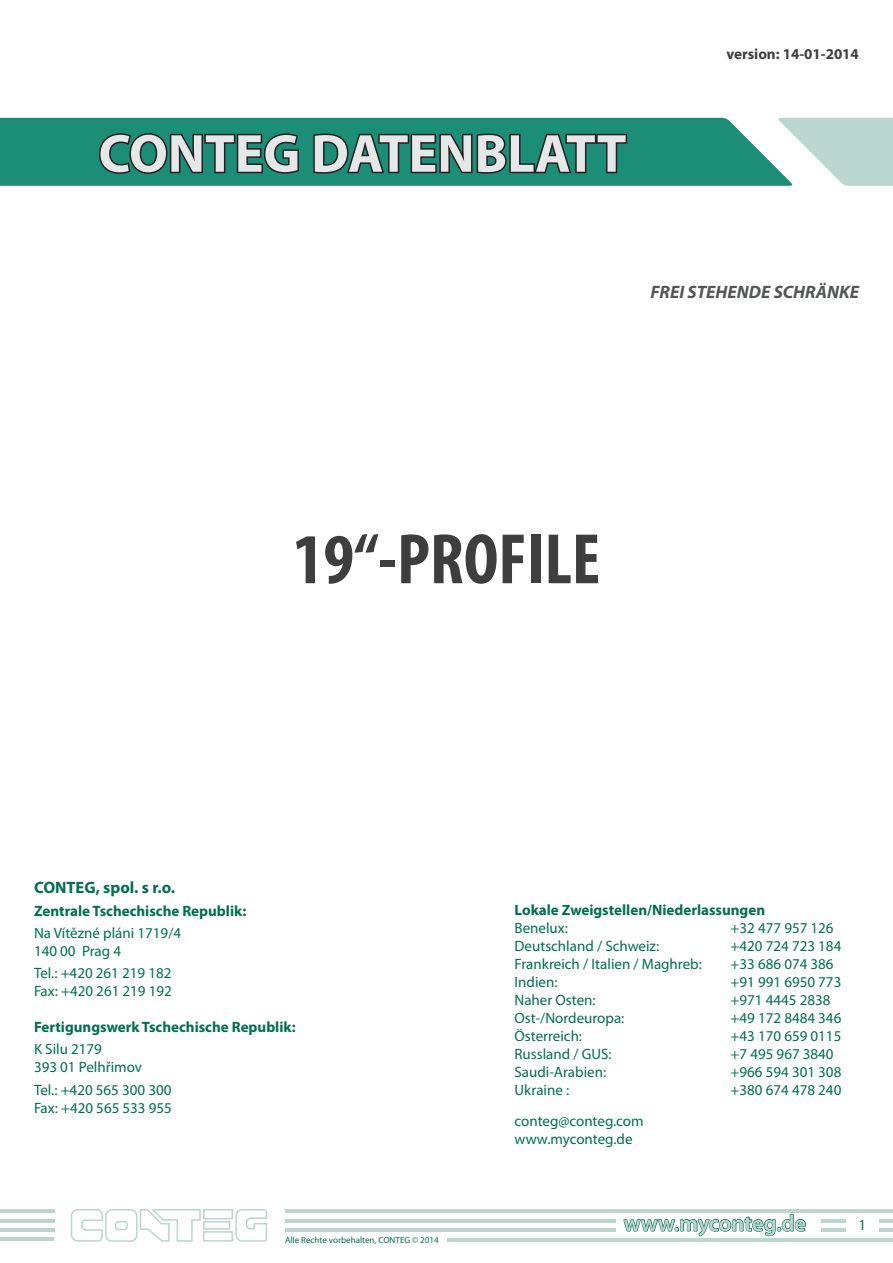
<style>
.page{position:relative;width:893px;height:1263px;background:#fff}
.page>*{position:absolute;margin:0;border:0;box-sizing:border-box;transform-origin:0 0}
.odrazky{font:700 condensed 72px "Myriad Pro";color:#3e3e3f}
.t1{font:700 54px "Myriad Pro";color:#e6e7e9}
.t2{font:600 22.5px "Myriad Pro";color:#bad6ce}
.odrazky-2{font:italic 700 18px "Myriad Pro";color:#545557}
.t3{font:700 16.5px "Myriad Pro";color:#006e51}
.t4{font:15px/18px "Myriad Pro";color:#006e51}
.t5{font:700 15px "Myriad Pro";color:#006e51}
.odrazky-3{font:700 15px "Myriad Pro";color:#3e3e3f}
.t6{font:9px "Myriad Pro";color:#006e51}
</style>
<div class="page">
<hr style="left:285px;top:1209px;width:608px;height:3px;background:#bad6ce">
<hr style="left:447px;top:1238px;width:446px;height:4px;background:#bad6ce">
<hr style="left:285px;top:1219px;width:331px;height:3px;background:#bad6ce">
<hr style="left:285px;top:1228px;width:331px;height:4px;background:#bad6ce">
<svg style="left:622px;top:1212px;width:185px;height:25px"></svg>
<hr style="left:821px;top:1219px;width:72px;height:3px;background:#bad6ce">
<hr style="left:821px;top:1228px;width:72px;height:4px;background:#bad6ce">
<div style="left:203px;top:1221px;width:27px;height:8px;border:2px solid #bad6ce"></div>
<div style="left:203px;top:1231px;width:30px;height:10px;border:2px solid #bad6ce"></div>
<svg style="left:235px;top:1209px;width:32px;height:33px"></svg>
<div style="left:203px;top:1209px;width:30px;height:10px;border:2px solid #bad6ce"></div>
<svg style="left:70px;top:1209px;width:131px;height:33px"></svg>
<hr style="left:0;top:1219px;width:54px;height:3px;background:#bad6ce">
<hr style="left:0;top:1228px;width:54px;height:4px;background:#bad6ce">
<hr style="left:0;top:1209px;width:54px;height:3px;background:#bad6ce">
<hr style="left:0;top:1238px;width:53px;height:3px;background:#bad6ce">
<div style="left:846px;top:1214px;width:33px;height:20px;background:#fff"></div>
<svg style="left:794px;top:118px;width:99px;height:68px"></svg>
<svg style="left:0;top:118px;width:794px;height:68px;background:#2d9681"></svg>
<svg style="left:97px;top:131px;width:203px;height:45px;background:#1e6759"></svg>
<svg style="left:311px;top:131px;width:318px;height:45px;background:#1e6859"></svg>
<h2 class="t1" style="left:99px;top:118px;width:529px">CONTEG DATENBLATT</h2>
<p class="odrazky-3" style="left:726px;top:45px;width:134px">version: 14-01-2014</p>
<p class="odrazky-2" style="left:650px;top:281px;width:210px">FREI STEHENDE SCHRÄNKE</p>
<p class="odrazky" style="left:293px;top:514px;width:309px">19“-PROFILE</p>
<p class="t3" style="left:34px;top:877px;width:143px">CONTEG, spol. s r.o.</p>
<p class="t5" style="left:34px;top:901px;width:214px">Zentrale Tschechische Republik:</p>
<p class="t4" style="left:34px;top:923px;width:149px">Na Vítězné pláni 1719/4<br>140 00 Prag 4</p>
<p class="t4" style="left:34px;top:964px;width:139px">Tel.: +420 261 219 182<br>Fax: +420 261 219 192</p>
<p class="t5" style="left:34px;top:1017px;width:263px">Fertigungswerk Tschechische Republik:</p>
<p class="t4" style="left:34px;top:1040px;width:110px">K Silu 2179<br>393 01 Pelhřimov</p>
<p class="t4" style="left:34px;top:1080px;width:139px">Tel.: +420 565 300 300<br>Fax: +420 565 533 955</p>
<p class="t6" style="left:285px;top:1234px;width:155px">Alle Rechte vorbehalten, CONTEG © 2014</p>
<p class="t5" style="left:514px;top:900px;width:252px">Lokale Zweigstellen/Niederlassungen</p>
<p class="t4" style="left:514px;top:918px;width:55px">Benelux:</p>
<p class="t4" style="left:730px;top:918px;width:105px">+32 477 957 126</p>
<p class="t4" style="left:514px;top:936px;width:189px">Deutschland / Schweiz:<br>Frankreich / Italien / Maghreb:<br>Indien:<br>Naher Osten:<br>Ost-/Nordeuropa:<br>Österreich:<br>Russland / GUS:<br>Saudi-Arabien:<br>Ukraine :</p>
<p class="t4" style="left:730px;top:936px;width:112px">+420 724 723 184 +33 686 074 386 +91 991 6950 773 +971 4445 2838 +49 172 8484 346 +43 170 659 0115 +7 495 967 3840 +966 594 301 308 +380 674 478 240</p>
<p class="t4" style="left:514px;top:1111px;width:131px">conteg@conteg.com www.myconteg.de</p>
<h3 class="t2" style="left:624px;top:1209px;width:184px">www.myconteg.de</h3>
<p class="t4" style="left:859px;top:1215px;width:9px">1</p>
</div>
